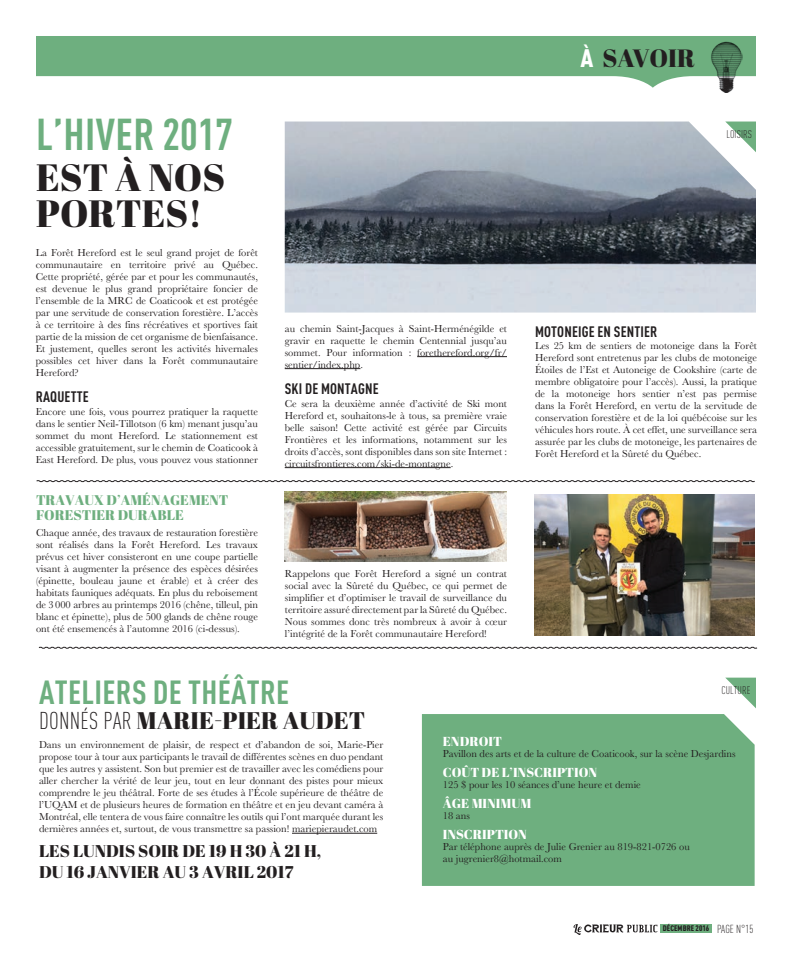
<style>
.page{position:relative;width:792px;height:972px;background:#fff}
.page>*{position:absolute;margin:0;border:0;box-sizing:border-box;transform-origin:0 0}
.t1{font:700 condensed 44px "DINOT";letter-spacing:.005em;color:#6eaf7f}
.t2{font:38px/36px "Abril Fatface";color:#231f20}
.t3{font:700 condensed 33px "DINOT";letter-spacing:.01em;color:#6eaf7f}
.t4{font:25px "Abril Fatface";color:#231f20}
.t5{font:24px "Abril Fatface";color:#231f20}
.t6{font:17px/21px "Abril Fatface";color:#231f20}
.t7{font:700 condensed 15px "DINOT";letter-spacing:.01em;color:#231f20}
.t8{font:14px/15px "Abril Fatface";color:#6eaf7f}
.t9{font:13px "Abril Fatface";color:#fff}
.t10{font:300 condensed 11.5px "DINOT";color:#231f20}
.t11{font:300 condensed 11px "DINOT";letter-spacing:.01em;color:#231f20}
.t12{font:10.5px/12px "Baskerville";color:#231f20;text-align:justify}
.t13{font:900 condensed 8px "DINOT";letter-spacing:.01em;color:#231f20}
.s1{font-family:"DINOT";font-weight:900;font-stretch:condensed;color:#fff}
.s2{font-family:"DINOT";font-weight:300;font-stretch:condensed}
.s3{font-family:"Bask Old Face"}
.s4{font-weight:300;font-size:11.5px}
</style>
<div class="page">
<div style="left:661px;top:924px;width:51px;height:9px;background:#6eaf7f"></div>
<svg style="left:574px;top:924px;width:84px;height:11px"></svg>
<svg style="left:36px;top:36px;width:720px;height:52px;fill:#6eaf7f"></svg>
<img style="left:711px;top:41px;width:32px;height:52px">
<img style="left:285px;top:122px;width:471px;height:191px">
<hr style="left:417px;top:356px;width:90px;height:1px;background:#231f20">
<hr style="left:285px;top:368px;width:75px;height:1px;background:#231f20">
<hr style="left:285px;top:467px;width:166px;height:1px;background:#231f20">
<img style="left:285px;top:492px;width:222px;height:69px">
<svg style="left:38px;top:646px;width:720px;height:3px"></svg>
<div style="left:422px;top:714px;width:333px;height:172px;background:#6eaf7f"></div>
<svg style="left:725px;top:678px;width:31px;height:30px"></svg>
<hr style="left:292px;top:833px;width:85px;height:1px;background:#231f20">
<img style="left:534px;top:495px;width:220px;height:141px">
<svg style="left:36px;top:480px;width:719px;height:2px"></svg>
<h1 class="t1" style="left:36px;top:108px;width:198px">L’HIVER 2017</h1>
<h2 class="t2" style="left:36px;top:158px;width:168px">EST À NOS<br>PORTES !</h2>
<p class="t12" style="left:36px;top:247px;width:224px">La Forêt Hereford est le seul grand projet de forêt communautaire en territoire privé au Québec.<br>Cette propriété, gérée par et pour les communautés, est devenue le plus grand propriétaire foncier de l’ensemble de la MRC de Coaticook et est protégée par une servitude de conservation forestière. L’accès à ce territoire à des fins récréatives et sportives fait partie de la mission de cet organisme de bienfaisance.<br>Et justement, quelles seront les activités hivernales possibles cet hiver dans la Forêt communautaire Hereford?</p>
<h3 class="t7" style="left:36px;top:388px;width:54px">RAQUETTE</h3>
<p class="t12" style="left:36px;top:406px;width:224px">Encore une fois, vous pourrez pratiquer la raquette dans le sentier Neil-Tillotson (6 km) menant jusqu’au sommet du mont Hereford. Le stationnement est accessible gratuitement, sur le chemin de Coaticook à East Hereford. De plus, vous pouvez vous stationner</p>
<h3 class="t8" style="left:36px;top:492px;width:194px">TRAVAUX D ’AMÉNAGEMENT<br>FOR</h3>
<h3 class="t8" style="left:65px;top:507px;width:121px">ESTIER DURABLE</h3>
<p class="t12" style="left:36px;top:527px;width:224px">Chaque année, des travaux de restauration forestière sont réalisés dans la Forêt Hereford. Les travaux prévus cet hiver consisteront en une coupe partielle visant à augmenter la présence des espèces désirées (épinette, bouleau jaune et érable) et à créer des habitats fauniques adéquats. En plus du reboisement de 3000 arbres au printemps 2016 (chêne, tilleul, pin blanc et épinette), plus de 500 glands de chêne rouge ont été ensemencés à l’automne 2016 (ci-dessus).</p>
<p class="t12" style="left:285px;top:322px;width:224px">au chemin Saint-Jacques à Saint-Herménégilde et gravir en raquette le chemin Centennial jusqu’au sommet. Pour information : forethereford.org/fr/ sentier/index.php.</p>
<h3 class="t7" style="left:285px;top:380px;width:95px">SKI DE MONTAGNE</h3>
<p class="t12" style="left:285px;top:397px;width:224px">Ce sera la deuxième année d’activité de Ski mont Hereford et, souhaitons-le à tous, sa première vraie belle saison! Cette activité est gérée par Circuits Frontières et les informations, notamment sur les droits d’accès, sont disponibles dans son site Internet : circuitsfrontieres.com/ski-de-montagne.</p>
<p class="t12" style="left:285px;top:568px;width:224px">Rappelons que Forêt Hereford a signé un contrat social avec la Sûreté du Québec, ce qui permet de simplifier et d’optimiser le travail de surveillance du territoire assuré directement par la Sûreté du Québec.<br>Nous sommes donc très nombreux à avoir à cœur l’intégrité de la Forêt communautaire Hereford!</p>
<h3 class="t4" style="left:581px;top:41px;width:116px"><span class="s1">À</span> SAVOIR</h3>
<p class="t11" style="left:726px;top:128px;width:26px">LOISIRS</p>
<h3 class="t7" style="left:535px;top:322px;width:124px">MOTONEIGE EN SENTIER</h3>
<p class="t12" style="left:535px;top:340px;width:224px">Les 25 km de sentiers de motoneige dans la Forêt Hereford sont entretenus par les clubs de motoneige Étoiles de l’Est et Autoneige de Cookshire (carte de membre obligatoire pour l’accès). Aussi, la pratique de la motoneige hors sentier n’est pas permise dans la Forêt Hereford, en vertu de la servitude de conservation forestière et de la loi québécoise sur les véhicules hors route. À cet effet, une surveillance sera assurée par les clubs de motoneige, les partenaires de Forêt Hereford et la Sûreté du Québec.</p>
<h3 class="t3" style="left:39px;top:672px;width:252px">ATELIERS DE THÉÂTRE</h3>
<h3 class="t5" style="left:39px;top:703px;width:328px"><span class="s2">DONNÉS PAR</span> MARIE-PIER AUDET</h3>
<p class="t12" style="left:39px;top:739px;width:346px">Dans un environnement de plaisir, de respect et d’abandon de soi, Marie-Pier propose tour à tour aux participants le travail de différentes scènes en duo pendant que les autres y assistent. Son but premier est de travailler avec les comédiens pour aller chercher la vérité de leur jeu, tout en leur donnant des pistes pour mieux comprendre le jeu théâtral. Forte de ses études à l’École supérieure de théâtre de l’UQAM et de plusieurs heures de formation en théâtre et en jeu devant caméra à Montréal, elle tentera de vous faire connaître les outils qui l’ont marquée durant les dernières années et, surtout, de vous transmettre sa passion! mariepieraudet.com</p>
<h3 class="t6" style="left:39px;top:840px;width:284px">LES LUNDIS SOIR DE 19 H 30 À 21 H,<br>DU 16 JANVIER AU 3 AVRIL 2017</h3>
<p class="t11" style="left:721px;top:684px;width:31px">CULTURE</p>
<p class="t9" style="left:443px;top:732px;width:28px">ENDRO</p>
<p class="t9" style="left:489px;top:732px;width:15px">IT</p>
<p class="t12" style="left:443px;top:747px;width:294px">Pavillon des arts et de la culture de Coaticook, sur la scène Desjardins</p>
<p class="t9" style="left:443px;top:763px;width:156px">COÛT DE L’INSCRIPTION</p>
<p class="t12" style="left:443px;top:779px;width:200px">125 <span class="s3">$</span> pour les 10 séances d’une heure et demie</p>
<p class="t9" style="left:443px;top:794px;width:89px">ÂGE MINIMUM</p>
<p class="t12" style="left:443px;top:810px;width:29px">18 ans</p>
<p class="t9" style="left:443px;top:825px;width:86px">INSCRIPTION</p>
<p class="t12" style="left:443px;top:841px;width:249px">Par téléphone auprès de Julie Grenier au 819-821-0726 ou au jugrenier8@hotmail.com</p>
<p class="t13" style="left:663px;top:924px;width:60px">DÉCEMBRE 2016 <span class="s4">PAGE</span></p>
<p class="t10" style="left:736px;top:922px;width:19px">N°15</p>
</div>
